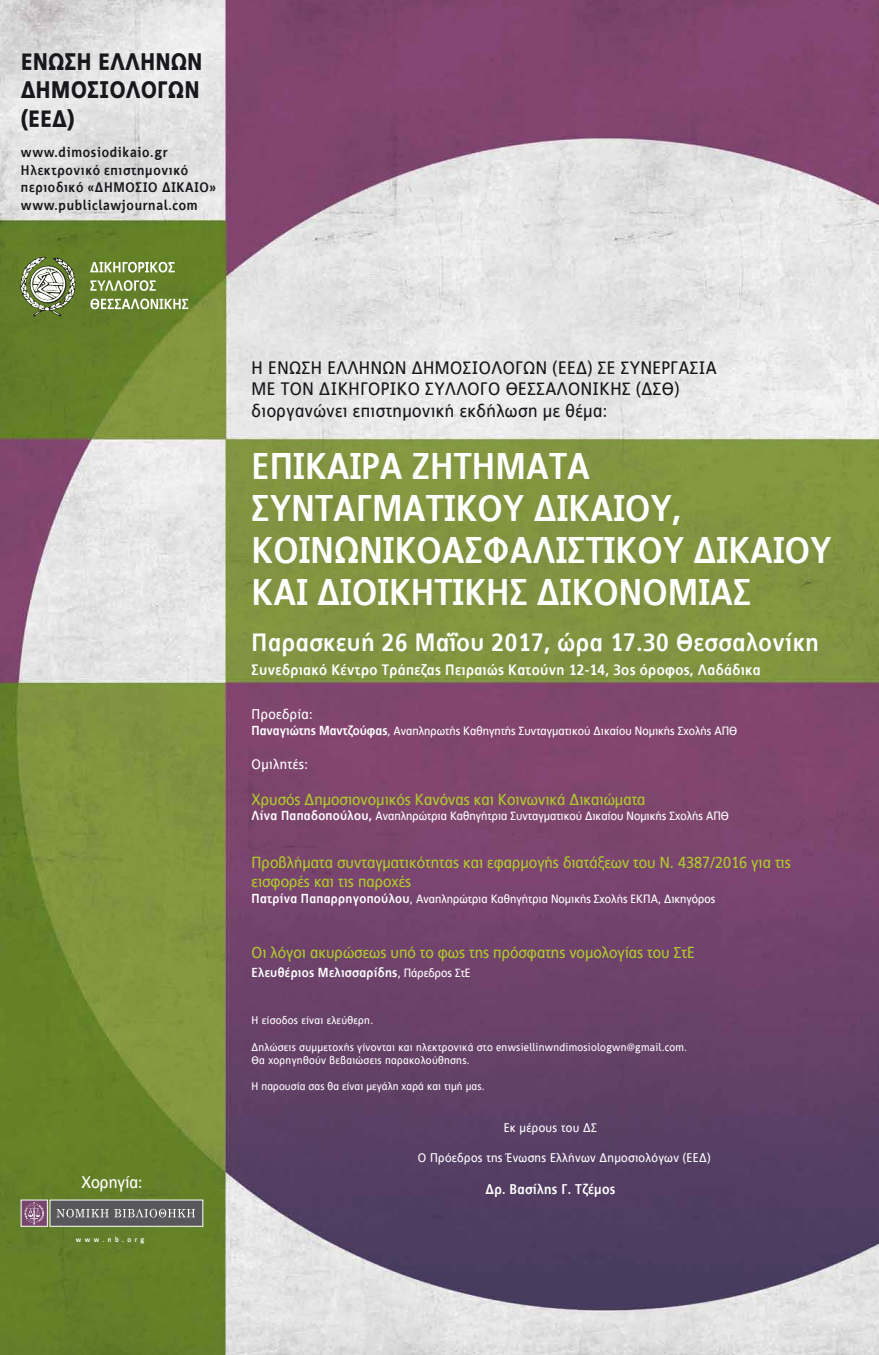
<style>
.page{position:relative;width:879px;height:1355px;background:#fff}
.page>*{position:absolute;margin:0;border:0;box-sizing:border-box;transform-origin:0 0}
.t1{font:700 37px/42px "PF Index";letter-spacing:.005em;color:#fff}
.t2{font:700 25px "PF Index";letter-spacing:.025em;color:#fff}
.t3{font:900 23.9px/28.2px "PF Index";color:#1a171c;text-align:justify}
.t4{font:18px/21.6px "PF Index";letter-spacing:.025em;color:#1a171c}
.t5{font:16.8px "PF Index";color:#fff}
.t6{font:16px/19.2px "PF Index";color:#afc92d}
.t7{font:700 15px "PF Index";letter-spacing:.025em;color:#fff}
.t8{font:14px "PF Index";letter-spacing:.025em;color:#fff}
.t9{font:700 14px "PF Index";letter-spacing:.025em;color:#fff}
.t10{font:700 13.8px/17.5px "PF Index";letter-spacing:.05em;color:#1a171c}
.t11{font:700 13px "PF Index";letter-spacing:.025em;color:#fff}
.t12{font:12.5px "PF Index";letter-spacing:.025em;color:#fff}
.t13{font:12px "PF Index";color:#fff}
.t14{font:11px/13.2px "PF Index";letter-spacing:.025em;color:#fff}
.t15{font:700 7px "PF Index";letter-spacing:.495em;color:#fff}
.s1{font-weight:700;font-size:13px}
.s2{font-weight:400;font-size:12px}
</style>
<div class="page">
<img style="left:0;top:0;width:879px;height:1355px">
<svg style="left:90px;top:262px;width:85px;height:11px"></svg>
<svg style="left:90px;top:280px;width:66px;height:11px"></svg>
<svg style="left:90px;top:299px;width:98px;height:10px"></svg>
<svg style="left:20px;top:256px;width:56px;height:61px"></svg>
<div style="left:21px;top:1200px;width:26px;height:26px;background:#78456c"></div>
<svg style="left:24px;top:1202px;width:20px;height:23px"></svg>
<div style="left:50px;top:1200px;width:153px;height:26px;background:#58585a"></div>
<svg style="left:57px;top:1209px;width:138px;height:8px"></svg>
<h3 class="t3" style="left:21px;top:48px;width:183px">ΕΝΩΣΗ ΕΛΛΗΝΩΝ ΔΗΜΟΣΙΟΛΟΓΩΝ (EΕΔ)</h3>
<p class="t10" style="left:21px;top:144px;width:197px">www.dimosiodikaio.gr<br>Ηλεκτρονικό επιστηµονικό περιοδικό «ΔΗΜΟΣΙΟ ΔΙΚΑΙΟ» www.publiclawjournal.com</p>
<h3 class="t5" style="left:81px;top:1172px;width:63px">Xορηγία:</h3>
<p class="t15" style="left:76px;top:1236px;width:70px">www.nb.org</p>
<h3 class="t4" style="left:252px;top:357px;width:467px">H ΕΝΩΣΗ ΕΛΛΗΝΩΝ ΔΗΜΟΣΙΟΛΟΓΩΝ (ΕΕΔ) ΣΕ ΣΥΝΕΡΓΑΣΙΑ<br>ΜΕ ΤΟΝ ΔΙΚΗΓΟΡΙΚΟ ΣΥΛΛΟΓΟ ΘΕΣΣΑΛΟΝΙΚΗΣ (ΔΣΘ) διοργανώνει επιστηµονική εκδήλωση µε θέµα:</h3>
<h1 class="t1" style="left:252px;top:445px;width:582px">ΕΠΙΚΑΙΡΑ ΖΗΤΗΜΑΤΑ<br>ΣΥΝΤΑΓΜΑΤΙΚΟΥ ΔΙΚΑΙΟΥ,<br>ΚΟΙΝΩΝΙΚΟΑΣΦΑΛΙΣΤΙΚΟΥ ΔΙΚΑΙΟΥ<br>ΚΑΙ ΔΙΟΙΚΗΤΙΚΗΣ ΔΙΚΟΝΟΜΙΑΣ</h1>
<h2 class="t2" style="left:252px;top:628px;width:569px">Παρασκευή 26 Μαΐου 2017, ώρα 17.30 Θεσσαλονίκη</h2>
<p class="t7" style="left:252px;top:661px;width:511px">Συνεδριακό Κέντρο Τράπεζας Πειραιώς Κατούνη 12-14, 3ος όροφος, Λαδάδικα</p>
<p class="t8" style="left:252px;top:706px;width:63px">Προεδρία:</p>
<p class="t13" style="left:252px;top:724px;width:487px"><span class="s1">Παναγιώτης Μαντζούφας</span>, Αναπληρωτής Καθηγητής Συνταγµατικού Δικαίου Νοµικής Σχολής ΑΠΘ</p>
<p class="t8" style="left:252px;top:756px;width:58px">Οµιλητές:</p>
<h3 class="t6" style="left:252px;top:790px;width:395px">Χρυσός Δηµοσιονοµικός Κανόνας και Κοινωνικά Δικαιώµατα</h3>
<p class="t13" style="left:252px;top:809px;width:479px"><span class="s1">Λίνα Παπαδοπούλου,</span> Αναπληρώτρια Καθηγήτρια Συνταγµατικού Δικαίου Νοµικής Σχολής ΑΠΘ</p>
<h3 class="t6" style="left:252px;top:853px;width:541px">Προβλήµατα συνταγµατικότητας και εφαρµογής διατάξεων του Ν. 4387/2016 για τις εισφορές και τις παροχές</h3>
<p class="t13" style="left:252px;top:892px;width:465px"><span class="s1">Πατρίνα Παπαρρηγοπούλου</span>, Αναπληρώτρια Καθηγήτρια Νοµικής Σχολής ΕΚΠΑ, Δικηγόρος</p>
<h3 class="t6" style="left:252px;top:943px;width:444px">Οι λόγοι ακυρώσεως υπό το φως της πρόσφατης νοµολογίας του ΣτΕ</h3>
<p class="t11" style="left:252px;top:965px;width:220px">Ελευθέριος Μελισσαρίδης<span class="s2">, Πάρεδρος ΣτΕ</span></p>
<p class="t14" style="left:252px;top:1014px;width:123px">H είσοδος είναι ελεύθερη.</p>
<p class="t14" style="left:252px;top:1040px;width:437px">Δηλώσεις συµµετοχής γίνονται και ηλεκτρονικά στο enwsiellinwndimosiologwn@gmail.com.<br>Θα χορηγηθούν βεβαιώσεις παρακολούθησης.</p>
<p class="t14" style="left:252px;top:1080px;width:234px">Η παρουσία σας θα είναι µεγάλη χαρά και τιµή µας.</p>
<p class="t12" style="left:504px;top:1120px;width:95px">Εκ µέρους του ΔΣ</p>
<p class="t12" style="left:418px;top:1150px;width:294px">O Πρόεδρος της Ένωσης Ελλήνων Δηµοσιολόγων (ΕΕΔ)</p>
<p class="t9" style="left:485px;top:1181px;width:131px">Δρ. Βασίλης Γ. Τζέµος</p>
</div>
